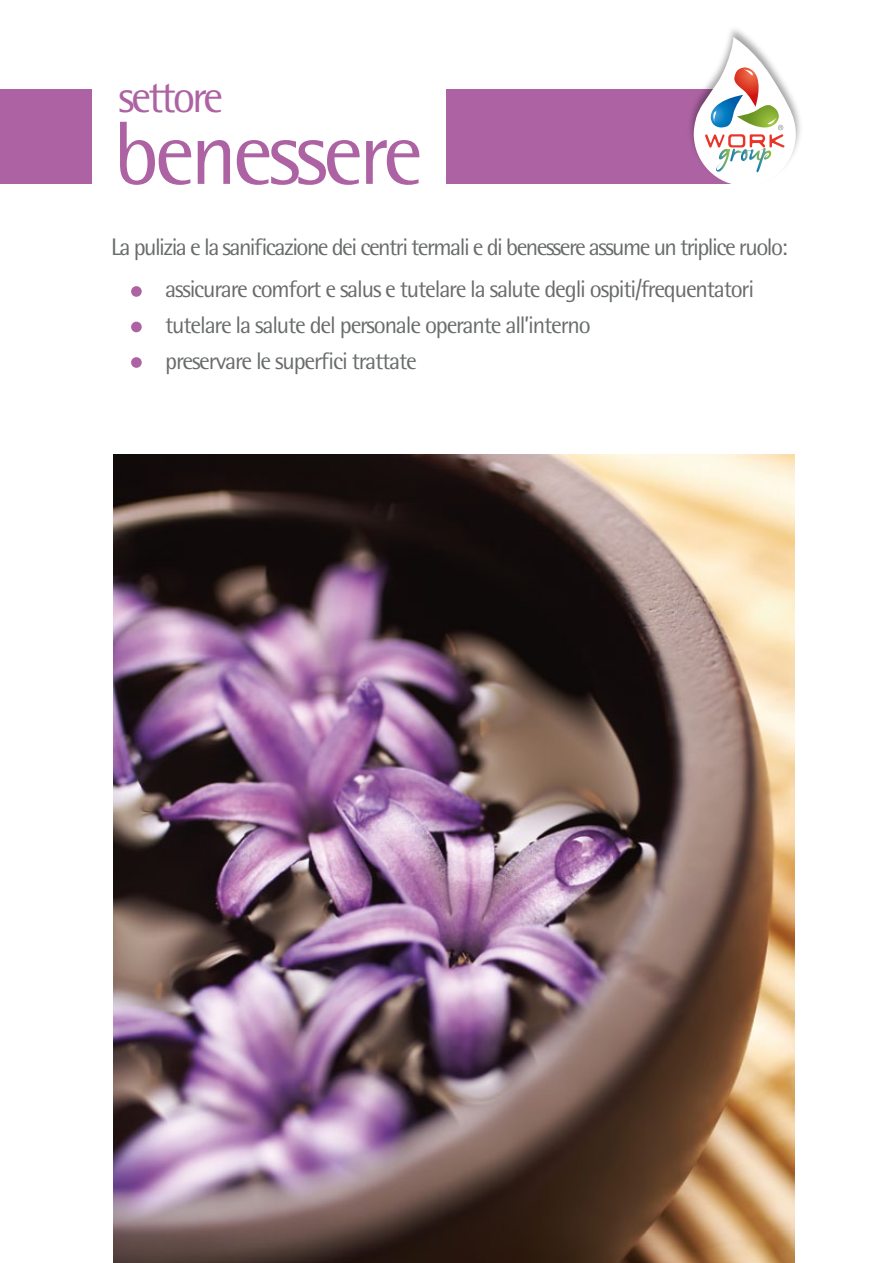
<style>
.page{position:relative;width:893px;height:1263px;background:#fff}
.page>*{position:absolute;margin:0;border:0;box-sizing:border-box;transform-origin:0 0}
.t1{font:90px "Rotis Semi Sans Std";letter-spacing:-.05em;color:#ad63a3}
.t2{font:45px "Rotis Semi Sans Std";letter-spacing:-.07em;color:#ad63a3}
.t3{font:24px/42px "Rotis Semi Sans Std";letter-spacing:-.05em;color:#6a6c6c}
</style>
<div class="page">
<div style="left:131px;top:286px;width:11px;height:11px;background:#ad63a3;border-radius:50%"></div>
<div style="left:131px;top:322px;width:11px;height:10px;background:#ad63a3;border-radius:50%"></div>
<div style="left:131px;top:357px;width:11px;height:11px;background:#ad63a3;border-radius:50%"></div>
<div style="left:446px;top:90px;width:310px;height:94px;background:#ad63a3"></div>
<div style="left:0;top:90px;width:92px;height:94px;background:#ad63a3"></div>
<img style="left:685px;top:29px;width:116px;height:119px">
<svg style="left:694px;top:37px;width:102px;height:147px"></svg>
<img style="left:114px;top:455px;width:680px;height:808px">
<h2 class="t2" style="left:118px;top:71px;width:106px">settore</h2>
<h1 class="t1" style="left:114px;top:100px;width:311px">benessere</h1>
<p class="t3" style="left:165px;top:225px;width:624px;text-indent:-54px">La pulizia e la sanificazione dei centri termali e di benessere assume un triplice ruolo: assicurare comfort e salus e tutelare la salute degli ospiti/frequentatori</p>
<p class="t3" style="left:165px;top:306px;width:427px;line-height:36px">tutelare la salute del personale operante all’interno preservare le superfici trattate</p>
</div>
